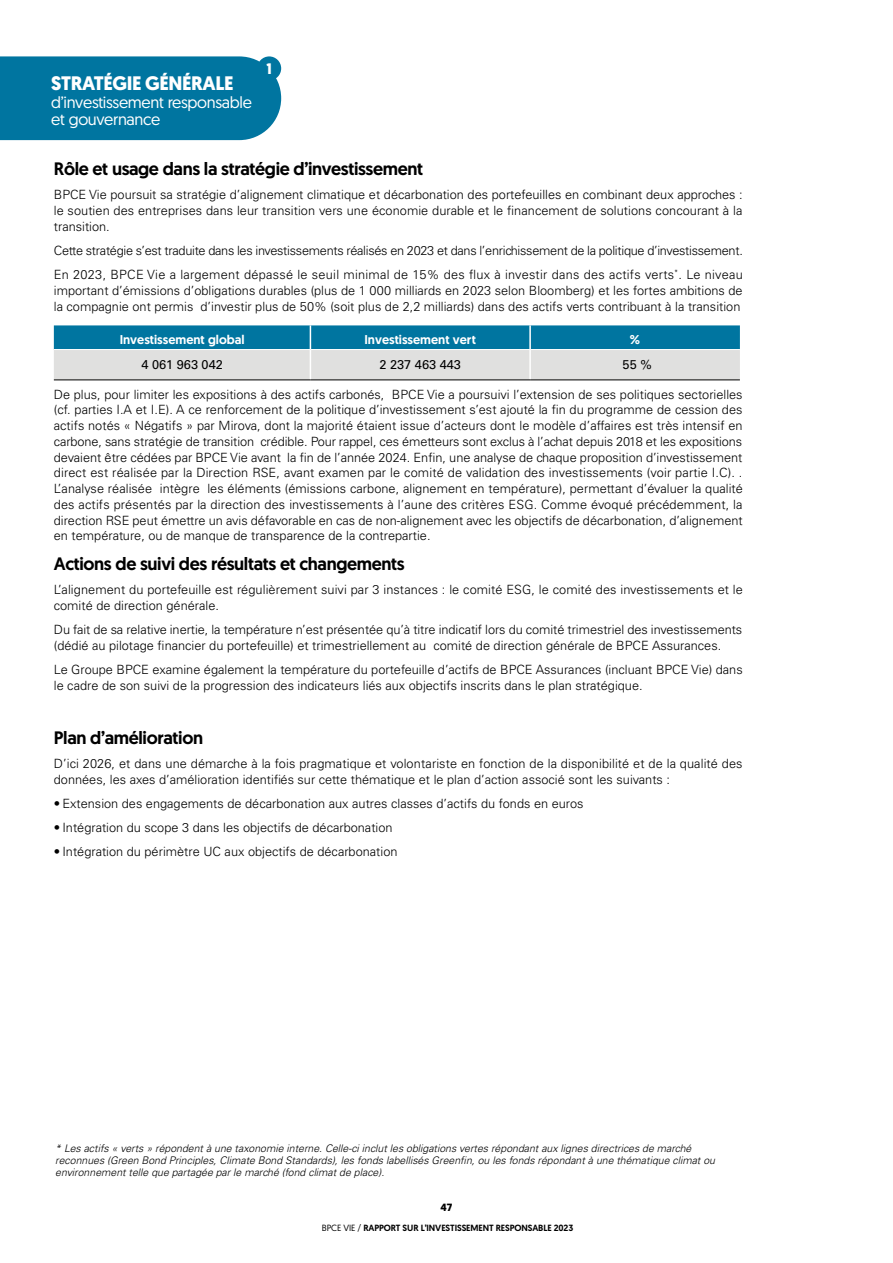
<style>
.page{position:relative;width:893px;height:1263px;background:#fff}
.page>*{position:absolute;margin:0;border:0;box-sizing:border-box;transform-origin:0 0}
.t1{font:700 19.5px "Geomanist";letter-spacing:-.02em;color:#fff}
.t2{font:500 18px "Geomanist";letter-spacing:-.02em;color:#000}
.t3{font:16.35px/17.1px "Geomanist";letter-spacing:-.02em;color:#fff}
.t4{font:700 15.3px "Geomanist";color:#fff}
.t5{font:300 12.75px/15.8px "Univers LT Std";color:#000}
.t6{font:300 12.75px/24.3px "Univers LT Std";letter-spacing:-.02em;color:#000}
.t7{font:500 12.75px "Geomanist";color:#fff}
.t8{font:12.75px "Univers LT Std";color:#000}
.t9{font:italic 300 10.5px/12px "Univers LT Std";color:#000}
.t10{font:700 10.5px "Geomanist";color:#000}
.t11{font:500 9px "Geomanist";letter-spacing:-.01em;color:#000}
.s1{font-weight:400}
</style>
<div class="page">
<svg style="left:54px;top:325px;width:686px;height:54px;background:#7db0c3"></svg>
<hr style="left:54px;top:349px;width:256px;height:1px;background:#fff">
<hr style="left:310px;top:349px;width:220px;height:1px;background:#fff">
<hr style="left:530px;top:349px;width:210px;height:1px;background:#fff">
<hr style="left:529px;top:350px;width:2px;height:29px;background:#fff">
<hr style="left:54px;top:379px;width:256px;height:1px;background:#000">
<hr style="left:310px;top:379px;width:220px;height:1px;background:#000">
<hr style="left:530px;top:379px;width:210px;height:1px;background:#000">
<div style="left:0;top:56px;width:281px;height:84px;background:#0075a0"></div>
<div style="left:257px;top:56px;width:24px;height:24px;background:#0075a0;border-radius:50%"></div>
<h1 class="t1" style="left:51px;top:71px;width:184px">STRATÉGIE GÉNÉRALE</h1>
<p class="t3" style="left:51px;top:93px;width:202px">d’investissement responsable et gouvernance</p>
<p class="t4" style="left:266px;top:58px;width:7px">1</p>
<h2 class="t2" style="left:54px;top:157px;width:371px">Rôle et usage dans la stratégie d’investissement</h2>
<p class="t5" style="left:54px;top:187px;width:690px;text-align:justify">BPCE Vie poursuit sa stratégie d’alignement climatique et décarbonation des portefeuilles en combinant deux approches : le soutien des entreprises dans leur transition vers une économie durable et le financement de solutions concourant à la transition.</p>
<p class="t6" style="left:54px;top:238px;width:691px">Cette stratégie s’est traduite dans les investissements réalisés en 2023 et dans l’enrichissement de la politique d’investissement.<br>En 2023, BPCE Vie a largement dépassé le seuil minimal de 15% des flux à investir dans des actifs verts<sup>*</sup>. Le niveau</p>
<p class="t5" style="left:54px;top:283px;width:690px">important d’émissions d’obligations durables (plus de 1 000 milliards en 2023 selon Bloomberg) et les fortes ambitions de la compagnie ont permis d’investir plus de 50% (soit plus de 2,2 milliards) dans des actifs verts contribuant à la transition</p>
<p class="t7" style="left:120px;top:331px;width:126px">Investissement global</p>
<p class="t7" style="left:364px;top:331px;width:113px">Investissement vert</p>
<p class="t7" style="left:630px;top:331px;width:12px">%</p>
<p class="t8" style="left:141px;top:357px;width:83px">4 061 963 042</p>
<p class="t8" style="left:379px;top:357px;width:83px">2 237 463 443</p>
<p class="t8" style="left:623px;top:357px;width:31px">55 %</p>
<p class="t5" style="left:54px;top:386px;width:691px;text-align:justify">De plus, pour limiter les expositions à des actifs carbonés, BPCE Vie a poursuivi l’extension de ses politiques sectorielles (cf. parties I.A et I.E). A ce renforcement de la politique d’investissement s’est ajouté la fin du programme de cession des actifs notés « Négatifs » par Mirova, dont la majorité étaient issue d’acteurs dont le modèle d’affaires est très intensif en carbone, sans stratégie de transition crédible. Pour rappel, ces émetteurs sont exclus à l’achat depuis 2018 et les expositions devaient être cédées par BPCE Vie avant la fin de l’année 2024. Enfin, une analyse de chaque proposition d’investissement direct est réalisée par la Direction RSE, avant examen par le comité de validation des investissements (voir partie I.C). .<br>L’analyse réalisée intègre les éléments (émissions carbone, alignement en température), permettant d’évaluer la qualité des actifs présentés par la direction des investissements à l’aune des critères ESG. Comme évoqué précédemment, la direction RSE peut émettre un avis défavorable en cas de non-alignement avec les objectifs de décarbonation, d’alignement en température, ou de manque de transparence de la contrepartie.</p>
<h2 class="t2" style="left:54px;top:552px;width:352px">Actions de suivi des résultats et changements</h2>
<p class="t5" style="left:54px;top:582px;width:691px">L’alignement du portefeuille est régulièrement suivi par 3 instances : le comité ESG, le comité des investissements et le comité de direction générale.</p>
<p class="t5" style="left:54px;top:622px;width:690px">Du fait de sa relative inertie, la température n’est présentée qu’à titre indicatif lors du comité trimestriel des investissements (dédié au pilotage financier du portefeuille) et trimestriellement au comité de direction générale de BPCE Assurances.</p>
<p class="t5" style="left:54px;top:662px;width:690px">Le Groupe BPCE examine également la température du portefeuille d’actifs de BPCE Assurances (incluant BPCE Vie) dans le cadre de son suivi de la progression des indicateurs liés aux objectifs inscrits dans le plan stratégique.</p>
<h2 class="t2" style="left:54px;top:725px;width:151px">Plan d’amélioration</h2>
<p class="t5" style="left:54px;top:755px;width:690px">D’ici 2026, et dans une démarche à la fois pragmatique et volontariste en fonction de la disponibilité et de la qualité des données, les axes d’amélioration identifiés sur cette thématique et le plan d’action associé sont les suivants :</p>
<p class="t5" style="left:54px;top:795px;width:531px">• Extension des engagements de décarbonation aux autres classes d’actifs du fonds en euros</p>
<p class="t5" style="left:54px;top:820px;width:340px">• Intégration du scope 3 dans les objectifs de décarbonation</p>
<p class="t5" style="left:54px;top:844px;width:345px">• Intégration du périmètre UC aux objectifs de décarbonation</p>
<p class="t9" style="left:55px;top:1143px;width:661px">* Les actifs « verts » répondent à une taxonomie interne. Celle-ci inclut les obligations vertes répondant aux lignes directrices de marché reconnues (Green Bond Principles, Climate Bond Standards), les fonds labellisés Greenfin, ou les fonds répondant à une thématique climat ou environnement telle que partagée par le marché (fond climat de place).</p>
<p class="t10" style="left:441px;top:1200px;width:13px">47</p>
<p class="t11" style="left:322px;top:1222px;width:253px"><span class="s1">BPCE VIE /</span> RAPPORT SUR L’INVESTISSEMENT RESPONSABLE 2023</p>
</div>
